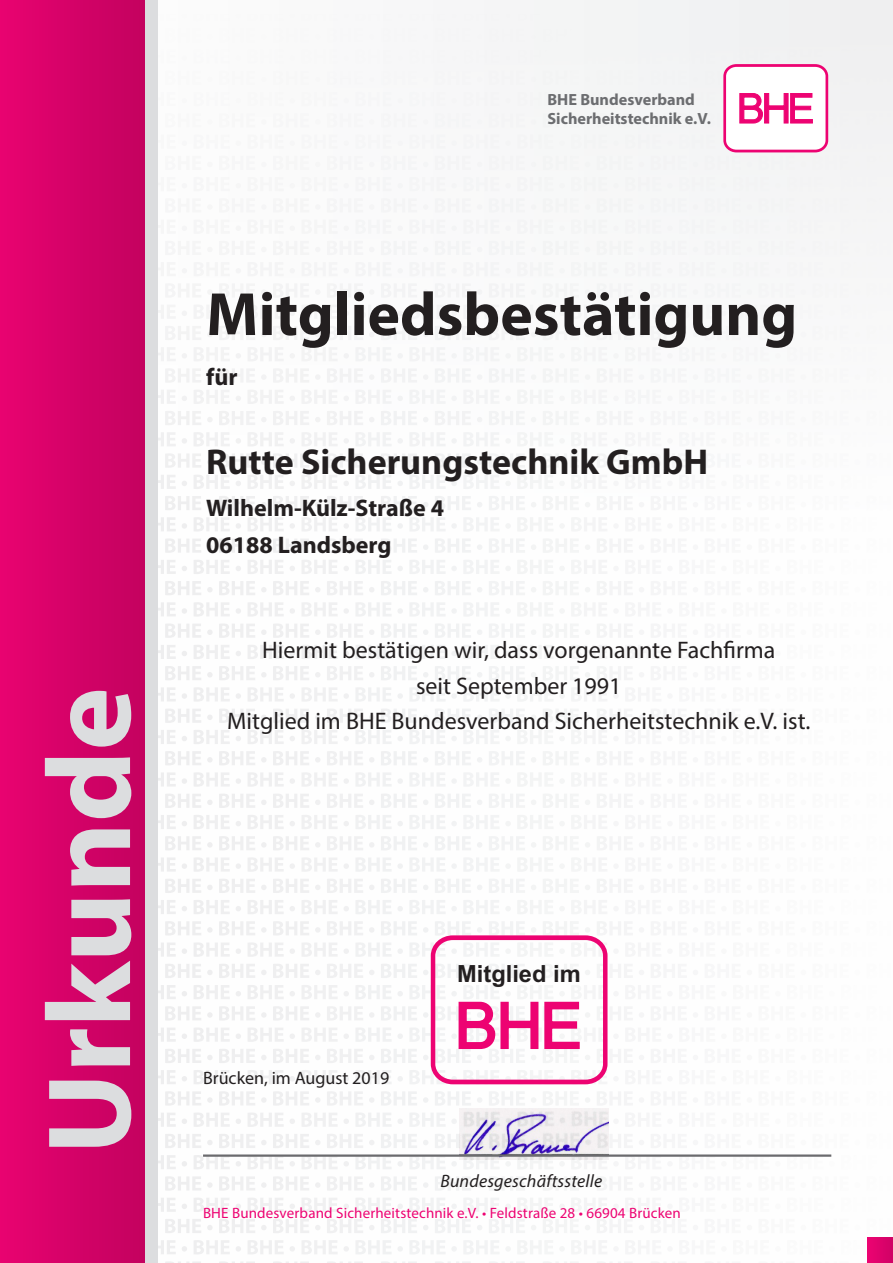
<style>
.page{position:relative;width:893px;height:1263px;background:#fbfbfc}
.page>*{position:absolute;margin:0;border:0;box-sizing:border-box;transform-origin:0 0}
.t1{font:700 120px "Myriad Pro";color:#dcdddf}
.t2{font:700 61.5px "Myriad Pro";color:#231f20}
.t3{font:700 36px "Myriad Pro";color:#231f20}
.t4{font:24px/35.7px "Myriad Pro";color:#231f20;text-align:center}
.t5{font:700 24px/37.3px "Myriad Pro";color:#231f20}
.t6{font:700 23.7px "Arial";color:#231f20}
.t7{font:italic 18px "Myriad Pro";letter-spacing:.01em;color:#231f20}
.t8{font:18px "Myriad Pro";color:#231f20}
.t9{font:700 16.2px/19.5px "Myriad Pro";color:#6c6d70}
.t10{font:15px "Myriad Pro";letter-spacing:.01em;color:#ed0372}
</style>
<div class="page">
<div style="left:0;top:0;width:157px;height:1263px;background:#dcdddf"></div>
<div style="left:0;top:0;width:145px;height:1263px;background:linear-gradient(to right,#e80370,#c3025f)"></div>
<div style="left:867px;top:1237px;width:26px;height:26px;background:linear-gradient(to right,#ed0372,#d10266)"></div>
<div style="left:725px;top:65px;width:102px;height:86px;background:#fff;border-radius:11px"></div>
<div style="left:723px;top:64px;width:105px;height:88px;border:3px solid #ed0372;border-radius:11px"></div>
<svg style="left:723px;top:92px;width:132px;height:36px"></svg>
<img style="left:459px;top:1108px;width:149px;height:51px">
<div style="left:431px;top:935px;width:177px;height:149px;border:5px solid #ed0372;border-radius:19px"></div>
<svg style="left:458px;top:985px;width:150px;height:78px"></svg>
<hr style="left:203px;top:1154px;width:628px;height:3px;background:#6b6b6e">
<h1 class="t1" style="left:11px;top:1154px;width:469px;rotate:-90deg">Urkunde</h1>
<p class="t9" style="left:547px;top:89px;width:165px">BHE Bundesverband<br>Sicherheitstechnik e.V.</p>
<h2 class="t2" style="left:206px;top:274px;width:593px">Mitgliedsbestätigung</h2>
<p class="t5" style="left:206px;top:358px;width:33px">für</p>
<h3 class="t3" style="left:206px;top:439px;width:503px">Rutte Sicherungstechnik GmbH</h3>
<p class="t5" style="left:206px;top:488px;width:239px">Wilhelm-Külz-Straße 4<br>06188 Landsberg</p>
<p class="t4" style="left:227px;top:631px;width:585px">Hiermit bestätigen wir, dass vorgenannte Fachfirma<br>seit September 1991<br>Mitglied im BHE Bundesverband Sicherheitstechnik e.V. ist.</p>
<p class="t8" style="left:203px;top:1067px;width:188px">Brücken, im August 2019</p>
<p class="t6" style="left:457px;top:964px;width:125px">Mitglied im</p>
<p class="t7" style="left:440px;top:1170px;width:163px">Bundesgeschäftsstelle</p>
<p class="t10" style="left:203px;top:1203px;width:479px">BHE Bundesverband Sicherheitstechnik e.V. • Feldstraße 28 • 66904 Brücken</p>
</div>
